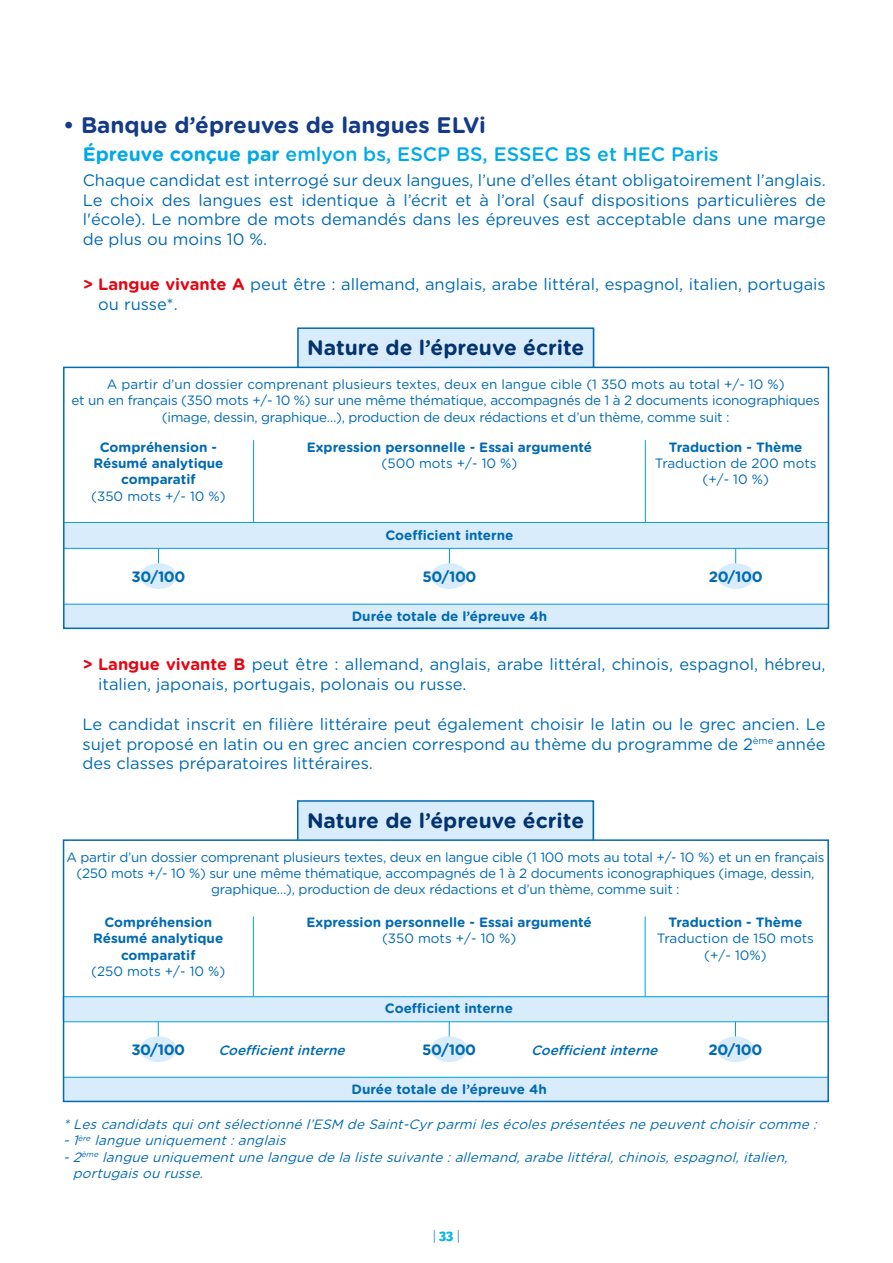
<style>
.page{position:relative;width:893px;height:1263px;background:#fff}
.page>*{position:absolute;margin:0;border:0;box-sizing:border-box;transform-origin:0 0}
.t1{font:700 22.5px "Gotham Rounded";color:#143b87}
.t2{font:700 21px "Gotham Rounded";color:#03336f}
.t3{font:500 19.5px "Gotham Rounded";color:#00aae9}
.t4{font:16.5px/19.8px "Gotham Rounded";color:#006ab3;text-align:justify}
.t5{font:700 15px "Gotham Rounded";letter-spacing:-.03em;color:#006ab3}
.t6{font:300 13.65px "Gotham";color:#006ab3}
.t7{font:13.5px/16.2px "Gotham Rounded";letter-spacing:-.02em;color:#006ab3;text-align:center}
.t8{font:700 13.5px/16.2px "Gotham Rounded";color:#006ab3;text-align:center}
.t9{font:italic 13.5px "Gotham Rounded";color:#006ab3}
.t10{font:13.5px/16.2px "Gotham Rounded";color:#006ab3;text-align:center}
.t11{font:italic 500 13.5px "Gotham Rounded";color:#006ab3}
.s1{font-weight:700}
.s2{font-weight:700;color:#e30613}
.s3{font-family:"Fira Sans";font-weight:800;color:#00b6ed}
</style>
<div class="page">
<hr style="left:64px;top:522px;width:764px;height:1px;background:#009dde">
<div style="left:63px;top:523px;width:765px;height:25px;background:#d9ecfb"></div>
<hr style="left:64px;top:548px;width:764px;height:1px;background:#009dde">
<div style="left:63px;top:604px;width:765px;height:25px;background:#d9ecfb"></div>
<div style="left:297px;top:328px;width:297px;height:39px;background:#d9ecfb"></div>
<svg style="left:449px;top:548px;width:1px;height:15px"></svg>
<svg style="left:158px;top:548px;width:1px;height:15px"></svg>
<svg style="left:735px;top:548px;width:1px;height:15px"></svg>
<div style="left:297px;top:327px;width:297px;height:41px;border:2px solid #006ab3"></div>
<div style="left:140px;top:563px;width:37px;height:26px;background:#d9ecfb;border-radius:50%"></div>
<div style="left:431px;top:563px;width:37px;height:26px;background:#d9ecfb;border-radius:50%"></div>
<div style="left:717px;top:563px;width:37px;height:26px;background:#d9ecfb;border-radius:50%"></div>
<hr style="left:253px;top:440px;width:1px;height:83px;background:#009dde">
<hr style="left:64px;top:604px;width:764px;height:1px;background:#009dde">
<hr style="left:645px;top:440px;width:1px;height:83px;background:#009dde">
<div style="left:63px;top:367px;width:766px;height:262px;border:2px solid #006ab3"></div>
<div style="left:63px;top:996px;width:765px;height:25px;background:#d9ecfb"></div>
<hr style="left:64px;top:1021px;width:764px;height:1px;background:#009dde">
<div style="left:63px;top:1077px;width:765px;height:25px;background:#d9ecfb"></div>
<div style="left:297px;top:801px;width:297px;height:39px;background:#d9ecfb"></div>
<svg style="left:449px;top:1021px;width:1px;height:15px"></svg>
<svg style="left:158px;top:1021px;width:1px;height:15px"></svg>
<svg style="left:735px;top:1021px;width:1px;height:15px"></svg>
<div style="left:297px;top:800px;width:297px;height:41px;border:2px solid #006ab3"></div>
<div style="left:140px;top:1036px;width:37px;height:26px;background:#d9ecfb;border-radius:50%"></div>
<div style="left:431px;top:1036px;width:37px;height:26px;background:#d9ecfb;border-radius:50%"></div>
<div style="left:717px;top:1036px;width:37px;height:26px;background:#d9ecfb;border-radius:50%"></div>
<hr style="left:253px;top:916px;width:1px;height:80px;background:#009dde">
<hr style="left:64px;top:996px;width:764px;height:1px;background:#009dde">
<hr style="left:64px;top:1077px;width:764px;height:1px;background:#009dde">
<hr style="left:645px;top:916px;width:1px;height:80px;background:#009dde">
<div style="left:63px;top:839px;width:766px;height:263px;border:2px solid #006ab3"></div>
<h1 class="t1" style="left:63px;top:108px;width:424px">• Banque d’épreuves de langues ELVi</h1>
<p class="t3" style="left:83px;top:140px;width:637px"><span class="s1">Épreuve conçue par</span> emlyon bs, ESCP BS, ESSEC BS et HEC Paris</p>
<p class="t4" style="left:83px;top:169px;width:745px">Chaque candidat est interrogé sur deux langues, l’une d’elles étant obligatoirement l’anglais.<br>Le choix des langues est identique à l’écrit et à l’oral (sauf dispositions particulières de l'école). Le nombre de mots demandés dans les épreuves est acceptable dans une marge de plus ou moins 10 %.</p>
<p class="t4" style="left:98px;top:273px;width:729px;text-indent:-16px"><span class="s2">&gt; Langue vivante A</span> peut être : allemand, anglais, arabe littéral, espagnol, italien, portugais ou russe*.</p>
<p class="t2" style="left:307px;top:332px;width:279px">Nature de l’épreuve écrite</p>
<p class="t7" style="left:72px;top:376px;width:750px">A partir d’un dossier comprenant plusieurs textes, deux en langue cible (1 350 mots au total +/- 10 %)<br>et un en français (350 mots +/- 10 %) sur une même thématique, accompagnés de 1 à 2 documents iconographiques (image, dessin, graphique…), production de deux rédactions et d’un thème, comme suit :</p>
<p class="t8" style="left:93px;top:438px;width:132px">Compréhension -<br>Résumé analytique comparatif</p>
<p class="t10" style="left:91px;top:487px;width:136px">(350 mots +/- 10 %)</p>
<p class="t8" style="left:307px;top:438px;width:287px">Expression personnelle - Essai argumenté</p>
<p class="t10" style="left:382px;top:455px;width:137px">(500 mots +/- 10 %)</p>
<p class="t8" style="left:385px;top:526px;width:130px">Coefficient interne</p>
<p class="t8" style="left:669px;top:438px;width:135px">Traduction - Thème</p>
<p class="t10" style="left:655px;top:455px;width:163px">Traduction de 200 mots (+/- 10 %)</p>
<p class="t5" style="left:132px;top:566px;width:55px">30/100</p>
<p class="t5" style="left:422px;top:566px;width:55px">50/100</p>
<p class="t5" style="left:709px;top:566px;width:55px">20/100</p>
<p class="t8" style="left:352px;top:607px;width:197px">Durée totale de l’épreuve 4h</p>
<p class="t4" style="left:98px;top:654px;width:729px;text-indent:-16px"><span class="s2">&gt; Langue vivante B</span> peut être : allemand, anglais, arabe littéral, chinois, espagnol, hébreu, italien, japonais, portugais, polonais ou russe.</p>
<p class="t4" style="left:83px;top:713px;width:744px">Le candidat inscrit en filière littéraire peut également choisir le latin ou le grec ancien. Le sujet proposé en latin ou en grec ancien correspond au thème du programme de 2<sup>ème</sup> année des classes préparatoires littéraires.</p>
<p class="t2" style="left:307px;top:805px;width:279px">Nature de l’épreuve écrite</p>
<p class="t7" style="left:66px;top:848px;width:760px">A partir d’un dossier comprenant plusieurs textes, deux en langue cible (1 100 mots au total +/- 10 %) et un en français (250 mots +/- 10 %) sur une même thématique, accompagnés de 1 à 2 documents iconographiques (image, dessin, graphique…), production de deux rédactions et d’un thème, comme suit :</p>
<p class="t8" style="left:93px;top:914px;width:132px">Compréhension<br>Résumé analytique comparatif</p>
<p class="t10" style="left:91px;top:962px;width:136px">(250 mots +/- 10 %)</p>
<p class="t8" style="left:307px;top:914px;width:287px">Expression personnelle - Essai argumenté</p>
<p class="t10" style="left:382px;top:930px;width:136px">(350 mots +/- 10 %)</p>
<p class="t8" style="left:385px;top:1000px;width:130px">Coefficient interne</p>
<p class="t8" style="left:669px;top:914px;width:135px">Traduction - Thème</p>
<p class="t10" style="left:657px;top:930px;width:159px">Traduction de 150 mots (+/- 10%)</p>
<p class="t5" style="left:131px;top:1039px;width:55px">30/100</p>
<p class="t11" style="left:218px;top:1040px;width:133px">Coefficientinterne</p>
<p class="t5" style="left:422px;top:1039px;width:55px">50/100</p>
<p class="t11" style="left:531px;top:1040px;width:133px">Coefficientinterne</p>
<p class="t5" style="left:708px;top:1039px;width:55px">20/100</p>
<p class="t8" style="left:351px;top:1080px;width:197px">Durée totale de l’épreuve 4h</p>
<p class="t9" style="left:63px;top:1115px;width:760px">*Lescandidatsquiontsélectionnél’ESM deSaint-Cyrparmilesécolesprésentéesnepeuventchoisircomme:</p>
<p class="t9" style="left:63px;top:1131px;width:229px">-1<sup>ère</sup> langueuniquement:anglais</p>
<p class="t9" style="left:63px;top:1147px;width:731px">-2<sup>ème</sup> langueuniquementunelanguedelalistesuivante:allemand,arabelittéral,chinois,espagnol,italien,</p>
<p class="t9" style="left:73px;top:1164px;width:136px">portugaisou russe.</p>
<p class="t6" style="left:432px;top:1227px;width:30px">| <span class="s3">33</span> |</p>
</div>
